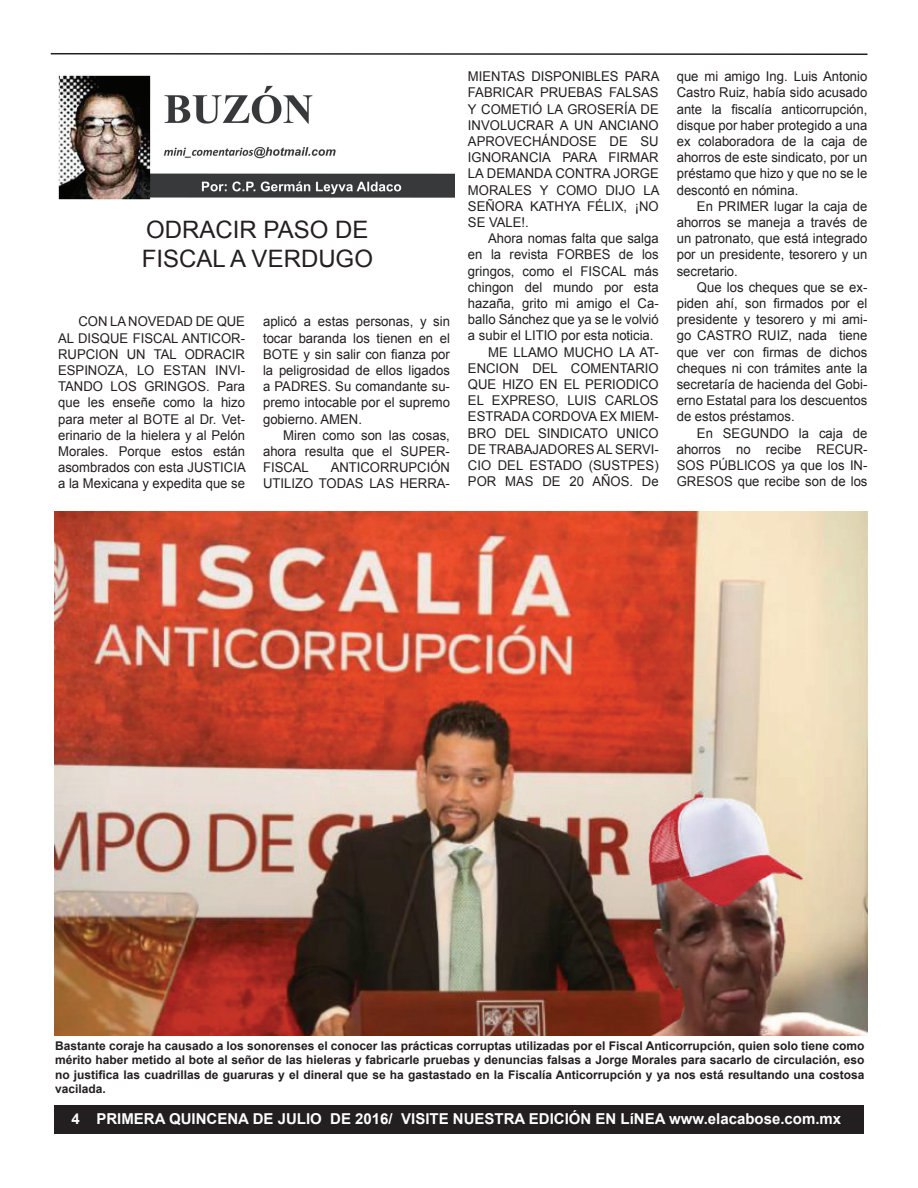
<style>
.page{position:relative;width:918px;height:1188px;background:#fff}
.page>*{position:absolute;margin:0;border:0;box-sizing:border-box;transform-origin:0 0}
.t1{font:24px/28.8px "Arial";color:#231f20}
.t2{font:700 15px "Arial";color:#fff}
.t3{font:13.5px/16.2px "Arial";color:#231f20;text-align:justify}
.t4{font:700 12px/14.4px "Arial";color:#231f20;text-align:justify}
</style>
<div class="page">
<div style="left:54px;top:1106px;width:810px;height:28px;background:#231f20"></div>
<svg style="left:50px;top:53px;width:818px;height:2px;background:#595657"></svg>
<img style="left:59px;top:75px;width:395px;height:124px">
<img style="left:54px;top:512px;width:814px;height:523px">
<h1 class="t1" style="left:142px;top:215px;width:233px">ODRACIR PASO DE<br>FISCAL A VERDUGO</h1>
<p class="t3" style="left:58px;top:314px;width:189px;text-indent:20px">CON LA NOVEDAD DE QUE AL DISQUE FISCAL ANTICOR-RUPCION UN TAL ODRACIR ESPINOZA, LO ESTAN INVI-TANDO LOS GRINGOS. Para que les enseñe como la hizo para meter al BOTE al Dr. Vet&shy;erinario de la hielera y al Pelón Morales. Porque estos están asombrados con esta JUSTICIA a la Mexicana y expedita que se</p>
<p class="t3" style="left:263px;top:314px;width:188px">aplicó a estas personas, y sin tocar baranda los tienen en el BOTE y sin salir con fianza por la peligrosidad de ellos ligados a PADRES. Su comandante su&shy;premo intocable por el supremo gobierno. AMEN.</p>
<p class="t3" style="left:263px;top:427px;width:188px;text-indent:20px">Miren como son las cosas, ahora resulta que el SUPER-FISCAL</p>
<p class="t3" style="left:263px;top:459px;width:188px;text-align:right">ANTICORRUPCIÓN<br>UTILIZO TODAS LAS HERRA-</p>
<p class="t3" style="left:468px;top:68px;width:193px">MIENTAS DISPONIBLES PARA FABRICAR PRUEBAS FALSAS Y COMETIÓ LA GROSERÍA DE INVOLUCRAR A UN ANCIANO APROVECHÁNDOSE DE SU IGNORANCIA PARA FIRMAR LA DEMANDA CONTRA JORGE MORALES Y COMO DIJO LA SEÑORA KATHYA FÉLIX, ¡NO SE VALE!.</p>
<p class="t3" style="left:488px;top:230px;width:172px">Ahora nomas falta que salga</p>
<p class="t3" style="left:468px;top:246px;width:192px">en la revista FORBES de los</p>
<p class="t3" style="left:468px;top:263px;width:192px">gringos, como el FISCAL más</p>
<p class="t3" style="left:468px;top:279px;width:192px">chingon del mundo por esta</p>
<p class="t3" style="left:468px;top:295px;width:192px">hazaña, grito mi amigo el Ca-</p>
<p class="t3" style="left:468px;top:311px;width:192px">ballo Sánchez que ya se le volvió</p>
<p class="t3" style="left:468px;top:327px;width:187px">a subir el LITIO por esta noticia.</p>
<p class="t3" style="left:488px;top:344px;width:172px">ME LLAMO MUCHO LA AT-</p>
<p class="t3" style="left:468px;top:360px;width:192px">ENCION DEL COMENTARIO</p>
<p class="t3" style="left:468px;top:376px;width:192px">QUE HIZO EN EL PERIODICO</p>
<p class="t3" style="left:468px;top:392px;width:192px">EL EXPRESO, LUIS CARLOS</p>
<p class="t3" style="left:468px;top:408px;width:192px">ESTRADA CORDOVA EX MIEM-</p>
<p class="t3" style="left:468px;top:425px;width:192px">BRO DEL SINDICATO UNICO</p>
<p class="t3" style="left:468px;top:441px;width:192px">DE TRABAJADORES AL SERVI-</p>
<p class="t3" style="left:468px;top:457px;width:192px">CIO DEL ESTADO (SUSTPES)</p>
<p class="t3" style="left:468px;top:473px;width:192px">POR MAS DE 20 AÑOS. De</p>
<p class="t3" style="left:677px;top:68px;width:192px">que mi amigo Ing. Luis Antonio Castro Ruiz, había sido acusado ante la fiscalía anticorrupción, disque por haber protegido a una ex colaboradora de la caja de ahorros de este sindicato, por un préstamo que hizo y que no se le descontó en nómina.</p>
<p class="t3" style="left:677px;top:198px;width:192px;text-indent:20px">En PRIMER lugar la caja de ahorros se maneja a través de un patronato, que está integrado por un presidente, tesorero y un secretario.</p>
<p class="t3" style="left:677px;top:279px;width:192px;text-indent:20px">Que los cheques que se ex&shy;piden ahí, son firmados por el presidente y tesorero y mi ami&shy;go CASTRO RUIZ, nada tiene que ver con firmas de dichos cheques ni con trámites ante la secretaría de hacienda del Gobi&shy;erno Estatal para los descuentos de estos préstamos.</p>
<p class="t3" style="left:677px;top:425px;width:192px;text-indent:20px">En SEGUNDO la caja de ahorros no recibe RECUR-SOS PÚBLICOS ya que los IN-GRESOS que recibe son de los</p>
<p class="t4" style="left:55px;top:1039px;width:811px">Bastante coraje ha causado a los sonorenses el conocer las prácticas corruptas utilizadas por el Fiscal Anticorrupción, quien solo tiene como mérito haber metido al bote al señor de las hieleras y fabricarle pruebas y denuncias falsas a Jorge Morales para sacarlo de circulación, eso no justifica las cuadrillas de guaruras y el dineral que se ha gastastado en la Fiscalía Anticorrupción y ya nos está resultando una costosa vacilada.</p>
<p class="t2" style="left:71px;top:1111px;width:771px">4 PRIMERA QUINCENA DE JULIO DE 2016/ VISITE NUESTRA EDICIÓN EN LíNEA www.elacabose.com.mx</p>
</div>
